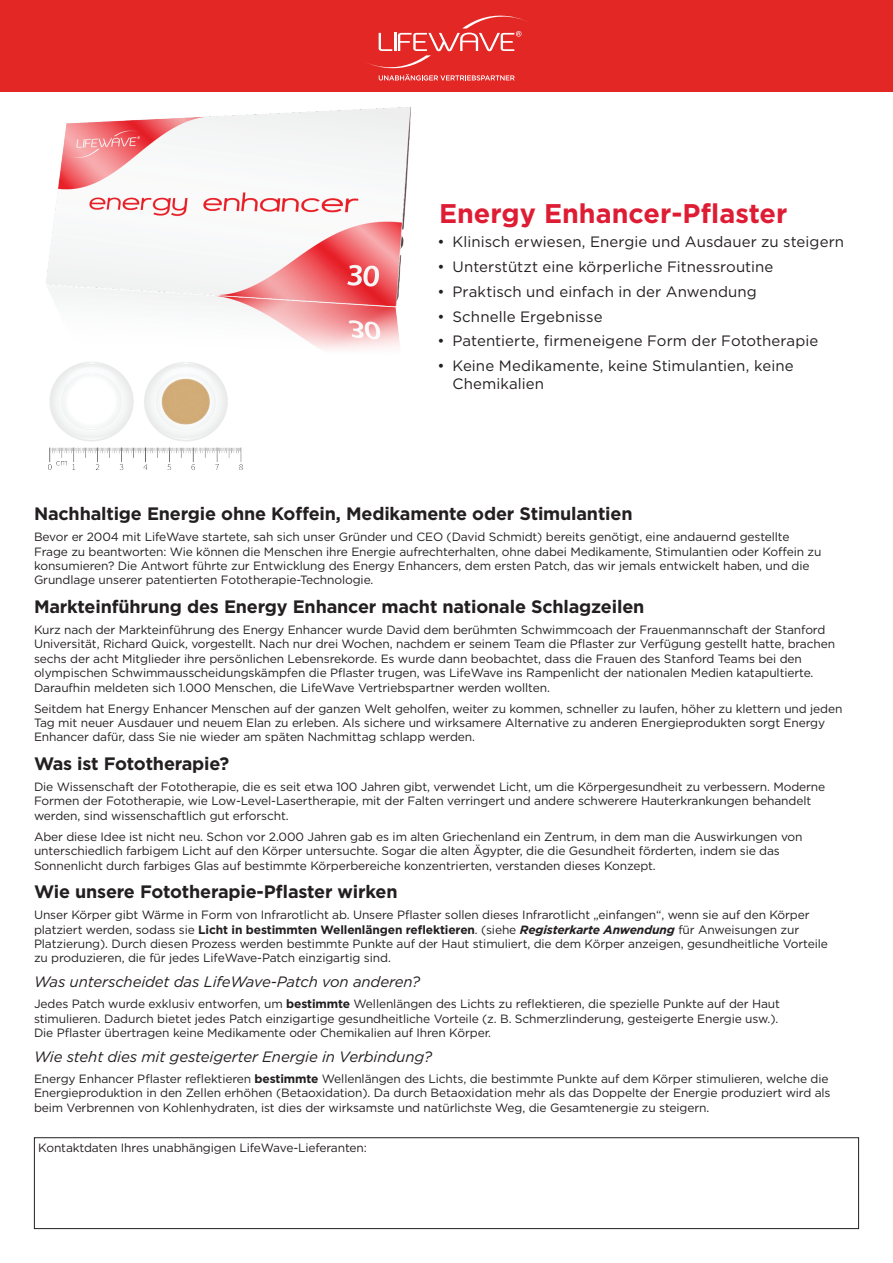
<style>
.page{position:relative;width:893px;height:1263px;background:#fff}
.page>*{position:absolute;margin:0;border:0;box-sizing:border-box;transform-origin:0 0}
.t1{font:700 27px "Gotham";color:#de1d35}
.t2{font:700 18px "Gotham";letter-spacing:-.01em;color:#231f20}
.t3{font:15px/18px "Gotham";letter-spacing:.005em;color:#231f20}
.t4{font:italic 15px "Gotham";letter-spacing:-.01em;color:#231f20}
.t5{font:12px/14.4px "Gotham";letter-spacing:-.01em;color:#231f20}
.s1{font-weight:700}
.s2{font-weight:700;font-style:italic}
</style>
<div class="page">
<img style="left:46px;top:106px;width:365px;height:364px">
<div style="left:0;top:0;width:893px;height:91px;background:#e22725"></div>
<svg style="left:365px;top:15px;width:163px;height:66px"></svg>
<div style="left:34px;top:1137px;width:825px;height:92px;border:1px solid #231f20"></div>
<h1 class="t1" style="left:439px;top:195px;width:350px">Energy Enhancer-Pflaster</h1>
<p class="t3" style="left:438px;top:233px;width:408px">• Klinisch erwiesen, Energie und Ausdauer zu steigern</p>
<p class="t3" style="left:438px;top:258px;width:337px">• Unterstützt eine körperliche Fitnessroutine</p>
<p class="t3" style="left:438px;top:282px;width:321px">• Praktisch und einfach in der Anwendung</p>
<p class="t3" style="left:438px;top:307px;width:167px">• Schnelle Ergebnisse</p>
<p class="t3" style="left:438px;top:332px;width:382px">• Patentierte, firmeneigene Form der Fototherapie</p>
<p class="t3" style="left:453px;top:357px;width:343px;text-indent:-15px">• Keine Medikamente, keine Stimulantien, keine<br>Chemikalien</p>
<h2 class="t2" style="left:34px;top:502px;width:600px">Nachhaltige Energie ohne Koffein, Medikamente oder Stimulantien</h2>
<p class="t5" style="left:34px;top:529px;width:789px">Bevor er 2004 mit LifeWave startete, sah sich unser Gründer und CEO (David Schmidt) bereits genötigt, eine andauernd gestellte Frage zu beantworten: Wie können die Menschen ihre Energie aufrechterhalten, ohne dabei Medikamente, Stimulantien oder Koffein zu konsumieren? Die Antwort führte zur Entwicklung des Energy Enhancers, dem ersten Patch, das wir jemals entwickelt haben, und die Grundlage unserer patentierten Fototherapie-Technologie.</p>
<h2 class="t2" style="left:34px;top:594px;width:612px">Markteinführung des Energy Enhancer macht nationale Schlagzeilen</h2>
<p class="t5" style="left:34px;top:622px;width:803px">Kurz nach der Markteinführung des Energy Enhancer wurde David dem berühmten Schwimmcoach der Frauenmannschaft der Stanford Universität, Richard Quick, vorgestellt. Nach nur drei Wochen, nachdem er seinem Team die Pflaster zur Verfügung gestellt hatte, brachen sechs der acht Mitglieder ihre persönlichen Lebensrekorde. Es wurde dann beobachtet, dass die Frauen des Stanford Teams bei den olympischen Schwimmausscheidungskämpfen die Pflaster trugen, was LifeWave ins Rampenlicht der nationalen Medien katapultierte.<br>Daraufhin meldeten sich 1.000 Menschen, die LifeWave Vertriebspartner werden wollten.</p>
<p class="t5" style="left:34px;top:701px;width:810px">Seitdem hat Energy Enhancer Menschen auf der ganzen Welt geholfen, weiter zu kommen, schneller zu laufen, höher zu klettern und jeden<br>Tag mit neuer Ausdauer und neuem Elan zu erleben. Als sichere und wirksamere Alternative zu anderen Energieprodukten sorgt Energy<br>Enhancer dafür, dass Sie nie wieder am späten Nachmittag schlapp werden.</p>
<h2 class="t2" style="left:34px;top:751px;width:197px">Was ist Fototherapie?</h2>
<p class="t5" style="left:34px;top:779px;width:793px">Die Wissenschaft der Fototherapie, die es seit etwa 100 Jahren gibt, verwendet Licht, um die Körpergesundheit zu verbessern. Moderne<br>Formen der Fototherapie, wie Low-Level-Lasertherapie, mit der Falten verringert und andere schwerere Hauterkrankungen behandelt werden, sind wissenschaftlich gut erforscht.</p>
<p class="t5" style="left:34px;top:829px;width:770px">Aber diese Idee ist nicht neu. Schon vor 2.000 Jahren gab es im alten Griechenland ein Zentrum, in dem man die Auswirkungen von unterschiedlich farbigem Licht auf den Körper untersuchte. Sogar die alten Ägypter, die die Gesundheit förderten, indem sie das<br>Sonnenlicht durch farbiges Glas auf bestimmte Körperbereiche konzentrierten, verstanden dieses Konzept.</p>
<h2 class="t2" style="left:34px;top:880px;width:365px">Wie unsere Fototherapie-Pflaster wirken</h2>
<p class="t5" style="left:34px;top:907px;width:795px">Unser Körper gibt Wärme in Form von Infrarotlicht ab. Unsere Pflaster sollen dieses Infrarotlicht „einfangen“, wenn sie auf den Körper platziert werden, sodass sie <span class="s1">Licht in bestimmten Wellenlängen reflektieren</span>. (siehe <span class="s2">Registerkarte Anwendung</span> für Anweisungen zur Platzierung). Durch diesen Prozess werden bestimmte Punkte auf der Haut stimuliert, die dem Körper anzeigen, gesundheitliche Vorteile zu produzieren, die für jedes LifeWave-Patch einzigartig sind.</p>
<p class="t4" style="left:34px;top:972px;width:388px">Was unterscheidet das LifeWave-Patch von anderen?</p>
<p class="t5" style="left:34px;top:997px;width:747px">Jedes Patch wurde exklusiv entworfen, um <span class="s1">bestimmte</span> Wellenlängen des Lichts zu reflektieren, die spezielle Punkte auf der Haut stimulieren. Dadurch bietet jedes Patch einzigartige gesundheitliche Vorteile (z. B. Schmerzlinderung, gesteigerte Energie usw.).<br>Die Pflaster übertragen keine Medikamente oder Chemikalien auf Ihren Körper.</p>
<p class="t4" style="left:34px;top:1047px;width:400px">Wie steht dies mit gesteigerter Energie in Verbindung?</p>
<p class="t5" style="left:34px;top:1071px;width:798px">Energy Enhancer Pflaster reflektieren <span class="s1">bestimmte</span> Wellenlängen des Lichts, die bestimmte Punkte auf dem Körper stimulieren, welche die<br>Energieproduktion in den Zellen erhöhen (Betaoxidation). Da durch Betaoxidation mehr als das Doppelte der Energie produziert wird als beim Verbrennen von Kohlenhydraten, ist dies der wirksamste und natürlichste Weg, die Gesamtenergie zu steigern.</p>
<p class="t5" style="left:38px;top:1140px;width:330px">Kontaktdaten Ihres unabhängigen LifeWave-Lieferanten:</p>
</div>
